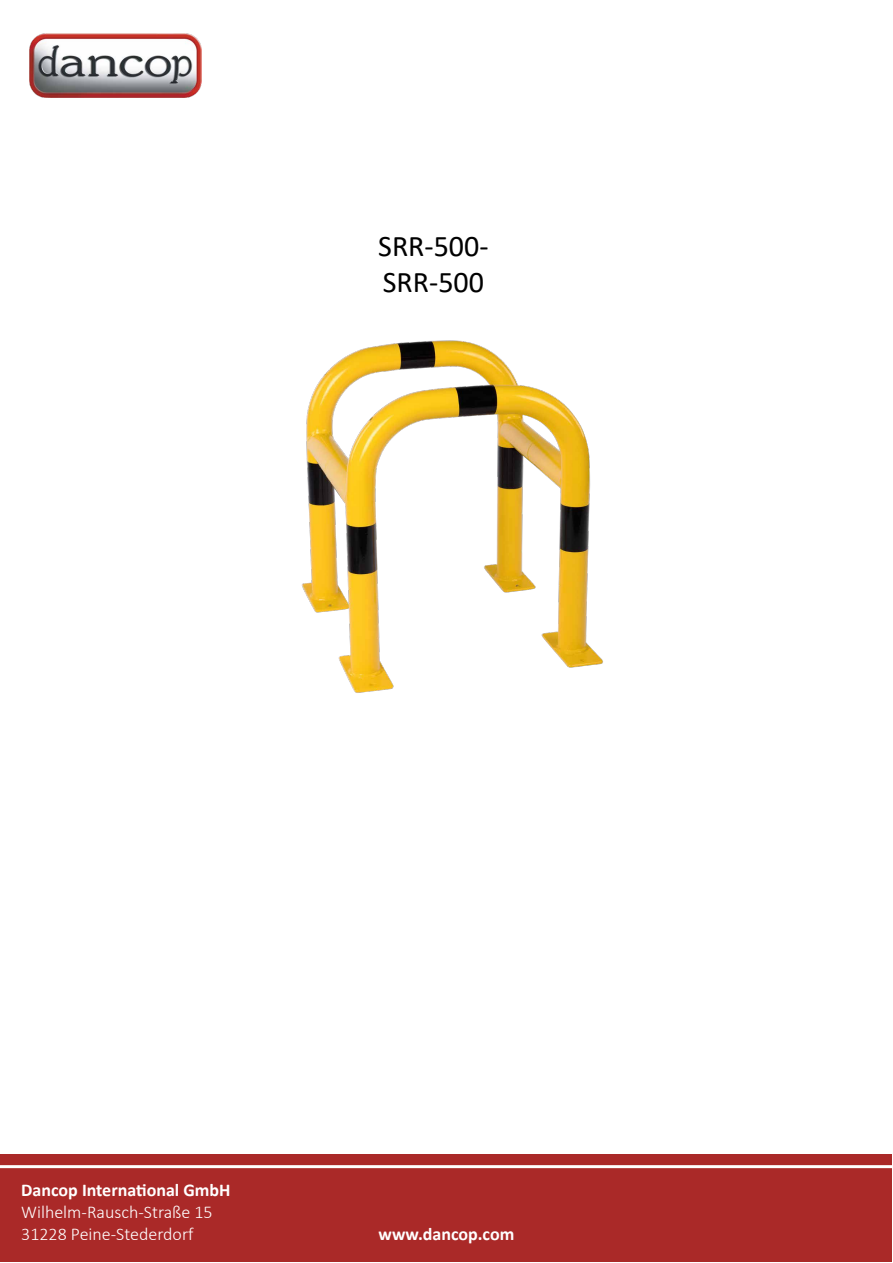
<style>
.page{position:relative;width:893px;height:1263px;background:#fff}
.page>*{position:absolute;margin:0;border:0;box-sizing:border-box;transform-origin:0 0}
.t1{font:30px/36px "Calibri";color:#000}
.t2{font:300 18px/21.6px "Calibri";color:#fff}
.t3{font:700 18px "Calibri";color:#fff}
</style>
<div class="page">
<div style="left:1px;top:1154px;width:891px;height:108px;background:#aa2928"></div>
<hr style="left:0;top:1165px;width:892px;height:3px;background:#fff">
<img style="left:30px;top:34px;width:172px;height:64px">
<img style="left:301px;top:340px;width:302px;height:353px">
<h1 class="t1" style="left:378px;top:227px;width:112px">SRR-500-<br>SRR-500</h1>
<p class="t3" style="left:21px;top:1178px;width:211px">Dancop International GmbH</p>
<p class="t2" style="left:21px;top:1201px;width:193px">Wilhelm-Rausch-Straße 15<br>31228 Peine-Stederdorf</p>
<p class="t3" style="left:379px;top:1221px;width:137px">www.dancop.com</p>
</div>
